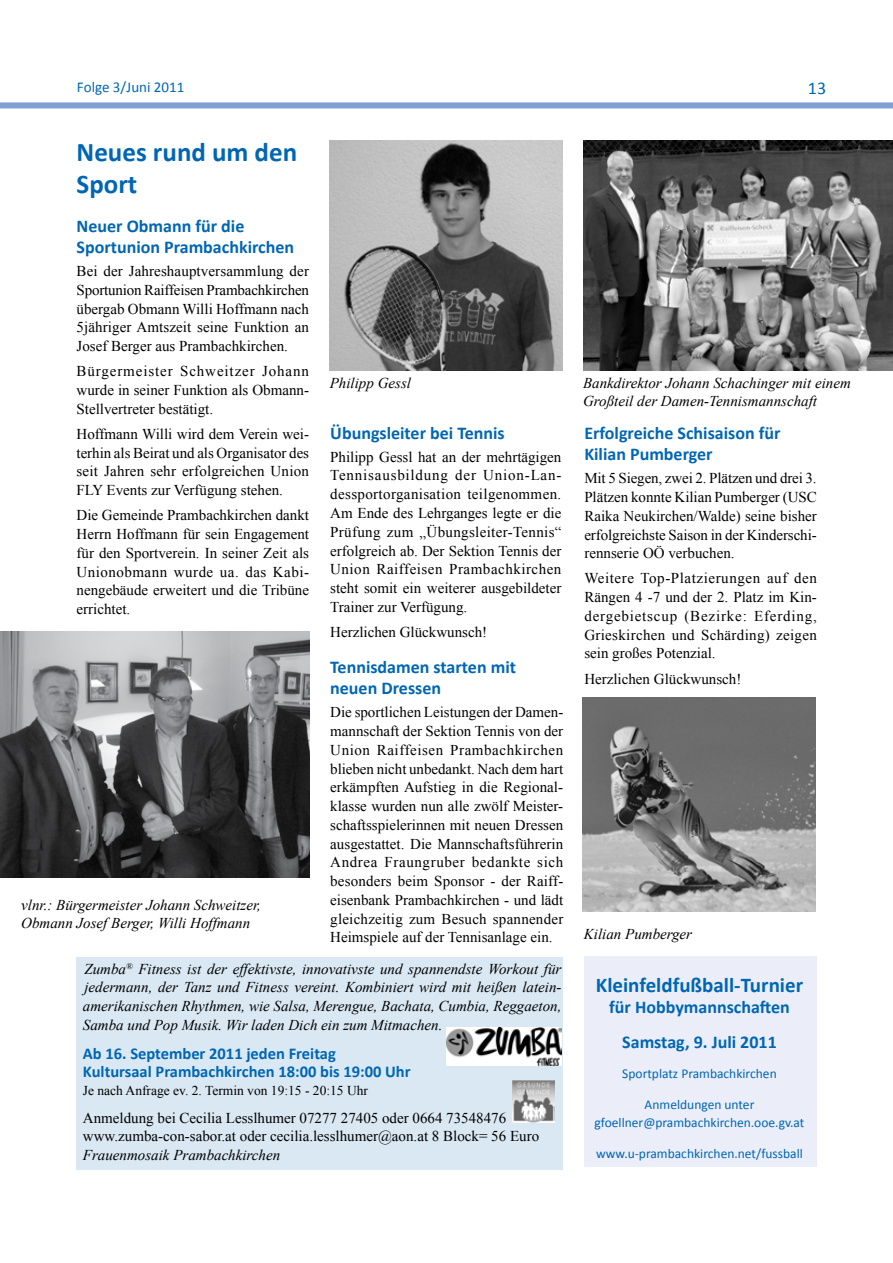
<style>
.page{position:relative;width:893px;height:1263px;background:#fff}
.page>*{position:absolute;margin:0;border:0;box-sizing:border-box;transform-origin:0 0}
.t1{font:700 27px/32.4px "Calibri";color:#0066b3}
.t2{font:700 21px "Calibri";color:#0066b3}
.t3{font:700 18px/21.6px "Calibri";color:#0066b3}
.t4{font:18px "Calibri";color:#0066b3}
.t5{font:700 16.5px/18px "Calibri";color:#0066b3}
.t6{font:15px/18.8px "Times New Roman";color:#000;text-align:justify}
.t7{font:italic 15px/18.8px "Times New Roman";color:#000}
.t8{font:15px "Calibri";color:#0066b3}
.t9{font:13.5px/18px "Calibri";color:#0066b3;text-align:center}
.t10{font:13.5px "Times New Roman";color:#000}
</style>
<div class="page">
<div style="left:0;top:102px;width:893px;height:6px;background:#80a0d3"></div>
<div style="left:585px;top:957px;width:232px;height:210px;background:#ebeef8"></div>
<div style="left:76px;top:957px;width:487px;height:212px;background:#d9e8f3"></div>
<img style="left:583px;top:697px;width:232px;height:214px">
<img style="left:330px;top:140px;width:232px;height:230px">
<img style="left:447px;top:1028px;width:114px;height:38px">
<img style="left:583px;top:140px;width:310px;height:230px">
<img style="left:0;top:631px;width:309px;height:246px">
<img style="left:512px;top:1080px;width:43px;height:43px">
<p class="t8" style="left:77px;top:78px;width:109px">Folge 3/Juni 2011</p>
<p class="t4" style="left:808px;top:77px;width:20px">13</p>
<h1 class="t1" style="left:77px;top:135px;width:222px">Neues rund um den<br>Sport</h1>
<p class="t3" style="left:77px;top:215px;width:219px">Neuer Obmann für die<br>Sportunion Prambachkirchen</p>
<p class="t6" style="left:77px;top:262px;width:234px">Bei der Jahreshauptversammlung der Sportunion Raiffeisen Prambachkirchen übergab Obmann Willi Hoffmann nach 5jähriger Amtszeit seine Funktion an Josef Berger aus Prambachkirchen.</p>
<p class="t6" style="left:77px;top:362px;width:234px">Bürgermeister Schweitzer Johann wurde in seiner Funktion als Obmann-Stellvertreter bestätigt.</p>
<p class="t6" style="left:77px;top:424px;width:234px">Hoffmann Willi wird dem Verein wei&shy;terhin als Beirat und als Organisator des seit Jahren sehr erfolgreichen Union FLY Events zur Verfügung stehen.</p>
<p class="t6" style="left:77px;top:506px;width:234px">Die Gemeinde Prambachkirchen dankt Herrn Hoffmann für sein Engagement für den Sportverein. In seiner Zeit als Unionobmann wurde ua. das Kabi&shy;nengebäude erweitert und die Tribüne errichtet.</p>
<p class="t7" style="left:21px;top:895px;width:241px;line-height:18px">vlnr.: Bürgermeister Johann Schweitzer,<br>Obmann Josef Berger, Willi Hoffmann</p>
<p class="t7" style="left:330px;top:373px;width:83px">Philipp Gessl</p>
<p class="t3" style="left:330px;top:422px;width:176px">Übungsleiter bei Tennis</p>
<p class="t6" style="left:330px;top:447px;width:233px">Philipp Gessl hat an der mehrtägigen Tennisausbildung der Union-Lan&shy;dessportorganisation teilgenommen.<br>Am Ende des Lehrganges legte er die Prüfung zum „Übungsleiter-Tennis“ erfolgreich ab. Der Sektion Tennis der Union Raiffeisen Prambachkirchen steht somit ein weiterer ausgebildeter Trainer zur Verfügung.</p>
<p class="t6" style="left:330px;top:622px;width:159px">Herzlichen Glückwunsch!</p>
<p class="t3" style="left:330px;top:656px;width:187px">Tennisdamen starten mit neuen Dressen</p>
<p class="t6" style="left:330px;top:703px;width:235px">Die sportlichen Leistungen der Damen&shy;mannschaft der Sektion Tennis von der Union Raiffeisen Prambachkirchen blieben nicht unbedankt. Nach dem hart erkämpften Aufstieg in die Regional&shy;klasse wurden nun alle zwölf Meister&shy;schaftsspielerinnen mit neuen Dressen ausgestattet. Die Mannschaftsführerin Andrea Fraungruber bedankte sich besonders beim Sponsor - der Raiff&shy;eisenbank Prambachkirchen - und lädt gleichzeitig zum Besuch spannender Heimspiele auf der Tennisanlage ein.</p>
<p class="t7" style="left:83px;top:959px;width:480px;text-align:justify">Zumba<sup>®</sup> Fitness ist der effektivste, innovativste und spannendste Workout für jedermann, der Tanz und Fitness vereint. Kombiniert wird mit heißen latein&shy;amerikanischen Rhythmen, wie Salsa, Merengue, Bachata, Cumbia, Reggaeton, Samba und Pop Musik. Wir laden Dich ein zum Mitmachen.</p>
<p class="t5" style="left:83px;top:1044px;width:329px">Ab 16. September 2011 jeden Freitag<br>Kultursaal Prambachkirchen 18:00 bis 19:00 Uhr</p>
<p class="t10" style="left:83px;top:1082px;width:287px">Je nach Anfrage ev. 2. Termin von 19:15 - 20:15 Uhr</p>
<p class="t6" style="left:83px;top:1108px;width:458px">Anmeldung bei Cecilia Lesslhumer 07277 27405 oder 0664 73548476 www.zumba-con-sabor.at oder cecilia.lesslhumer@aon.at 8 Block= 56 Euro</p>
<p class="t7" style="left:83px;top:1145px;width:199px">Frauenmosaik Prambachkirchen</p>
<p class="t7" style="left:583px;top:373px;width:269px;line-height:18px">Bankdirektor Johann Schachinger mit einem<br>Großteil der Damen-Tennismannschaft</p>
<p class="t3" style="left:584px;top:422px;width:198px">Erfolgreiche Schisaison für<br>Kilian Pumberger</p>
<p class="t6" style="left:584px;top:469px;width:234px">Mit 5 Siegen, zwei 2. Plätzen und drei 3.<br>Plätzen konnte Kilian Pumberger (USC Raika Neukirchen/Walde) seine bisher erfolgreichste Saison in der Kinderschi&shy;rennserie OÖ verbuchen.</p>
<p class="t6" style="left:584px;top:569px;width:234px">Weitere Top-Platzierungen auf den Rängen 4 -7 und der 2. Platz im Kin&shy;dergebietscup (Bezirke: Eferding, Grieskirchen und Schärding) zeigen sein großes Potenzial.</p>
<p class="t6" style="left:584px;top:669px;width:159px">Herzlichen Glückwunsch!</p>
<p class="t7" style="left:584px;top:924px;width:110px">Kilian Pumberger</p>
<h2 class="t2" style="left:596px;top:971px;width:209px">Kleinfeldfußball-Turnier</h2>
<p class="t3" style="left:609px;top:990px;width:182px;line-height:34.3px;text-align:center">für Hobbymannschaften<br>Samstag, 9. Juli 2011</p>
<p class="t9" style="left:622px;top:1065px;width:156px">Sportplatz Prambachkirchen</p>
<p class="t9" style="left:595px;top:1096px;width:211px">Anmeldungen unter gfoellner@prambachkirchen.ooe.gv.at</p>
<p class="t9" style="left:596px;top:1144px;width:208px">www.u-prambachkirchen.net/fussball</p>
</div>
